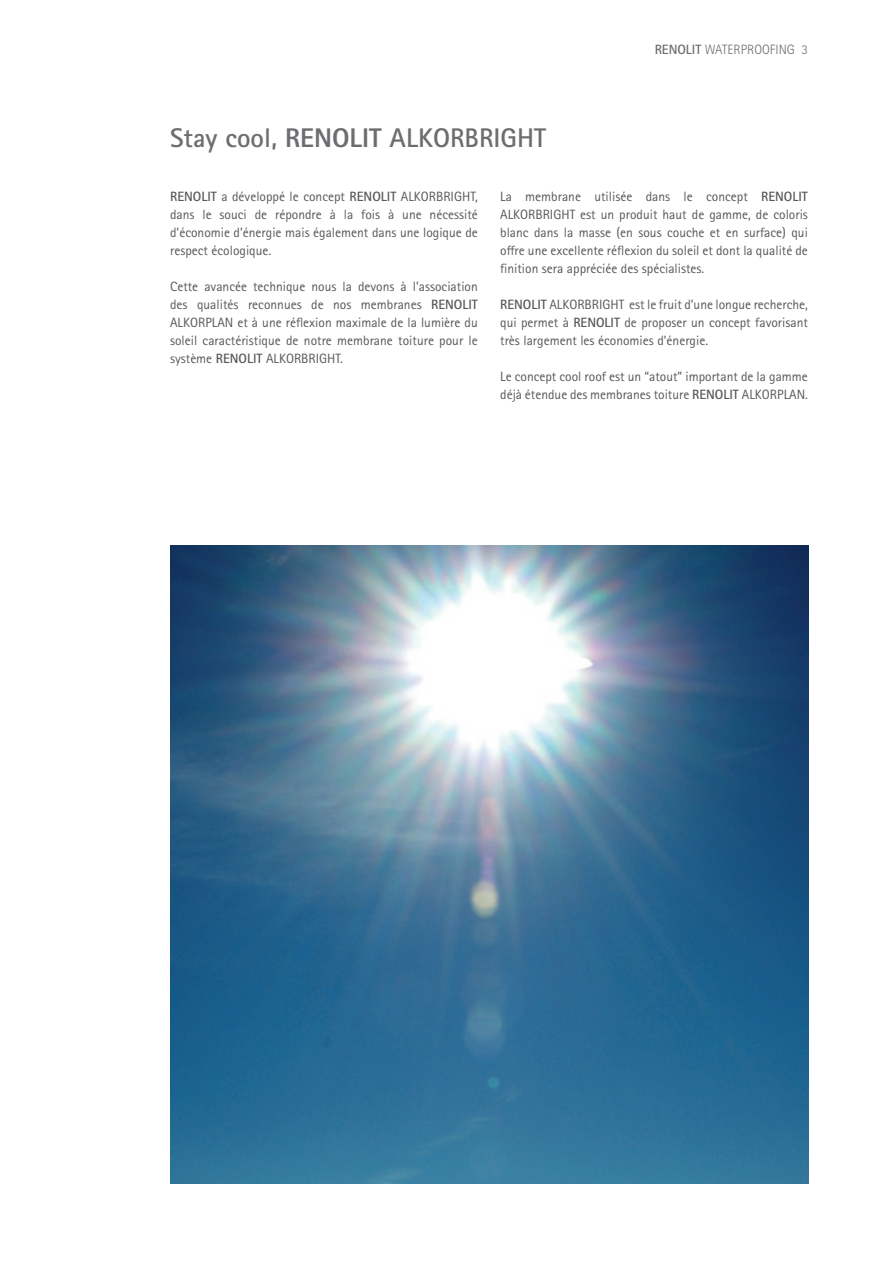
<style>
.page{position:relative;width:893px;height:1263px;background:#fff}
.page>*{position:absolute;margin:0;border:0;box-sizing:border-box;transform-origin:0 0}
.t1{font:700 27px "Rotis Sans Serif Pro";color:#6c6d70}
.t2{font:13.5px/18px "Rotis Sans Serif Pro";color:#57585a;text-align:justify}
.t3{font:300 13.5px "Rotis Sans Serif Pro";color:#6c6d70}
.s1{font-weight:700}
.s2{font-weight:800}
</style>
<div class="page">
<img style="left:170px;top:545px;width:638px;height:638px">
<p class="t3" style="left:655px;top:42px;width:155px"><span class="s1">RENOLIT</span> WATERPROOFING 3</p>
<p class="t1" style="left:170px;top:120px;width:377px">Stay cool, <span class="s2">RENOLIT</span> ALKORBRIGHT</p>
<p class="t2" style="left:170px;top:187px;width:309px"><span class="s1">RENOLIT</span> a développé le concept <span class="s1">RENOLIT</span> ALKORBRIGHT, dans le souci de répondre à la fois à une nécessité d’économie d’énergie mais également dans une logique de respect écologique.</p>
<p class="t2" style="left:170px;top:277px;width:309px">Cette avancée technique nous la devons à l’association des qualités reconnues de nos membranes <span class="s1">RENOLIT </span>ALKORPLAN et à une réflexion maximale de la lumière du soleil caractéristique de notre membrane toiture pour le système <span class="s1">RENOLIT</span> ALKORBRIGHT.</p>
<p class="t2" style="left:500px;top:187px;width:309px">La membrane utilisée dans le concept <span class="s1">RENOLIT </span>ALKORBRIGHT est un produit haut de gamme, de coloris blanc dans la masse (en sous couche et en surface) qui offre une excellente réflexion du soleil et dont la qualité de finition sera appréciée des spécialistes.</p>
<p class="t2" style="left:500px;top:295px;width:309px"><span class="s1">RENOLIT</span> ALKORBRIGHT est le fruit d’une longue recherche, qui permet à <span class="s1">RENOLIT</span> de proposer un concept favorisant très largement les économies d’énergie.</p>
<p class="t2" style="left:500px;top:367px;width:309px">Le concept cool roof est un “atout” important de la gamme déjà étendue des membranes toiture <span class="s1">RENOLIT</span> ALKORPLAN.</p>
</div>
